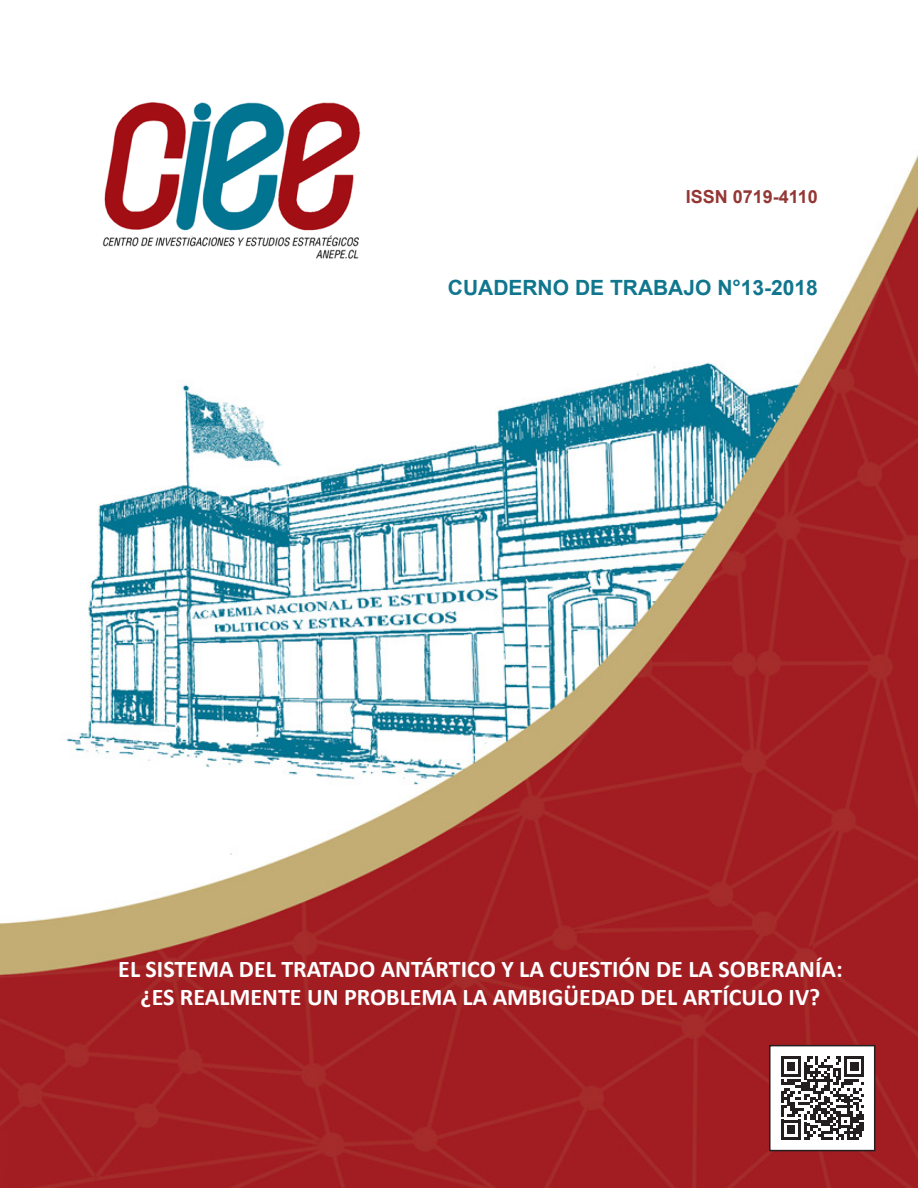
<style>
.page{position:relative;width:918px;height:1188px;background:#fff}
.page>*{position:absolute;margin:0;border:0;box-sizing:border-box;transform-origin:0 0}
.t1{font:700 24px/28.8px "Calibri";color:#fff;text-align:center}
.t2{font:700 21px "Arial";color:#0f768e}
.t3{font:700 18px "Arial";color:#943634}
</style>
<div class="page">
<img style="left:0;top:154px;width:918px;height:1034px">
<div style="left:770px;top:1046px;width:105px;height:105px;background:#fff"></div>
<div style="left:769px;top:1045px;width:106px;height:106px;border:2px solid #231f20"></div>
<svg style="left:781px;top:1056px;width:83px;height:84px"></svg>
<div style="left:70px;top:76px;width:325px;height:212px;background:#fff"></div>
<img style="left:102px;top:102px;width:259px;height:157px">
<p class="t3" style="left:686px;top:185px;width:134px">ISSN 0719-4110</p>
<p class="t2" style="left:448px;top:274px;width:372px">CUADERNO DE TRABAJO N°13-2018</p>
<p class="t1" style="left:118px;top:953px;width:726px">EL SISTEMA DEL TRATADO ANTÁRTICO Y LA CUESTIÓN DE LA SOBERANÍA: ¿ES REALMENTE UN PROBLEMA LA AMBIGÜEDAD DEL ARTÍCULO IV?</p>
</div>
